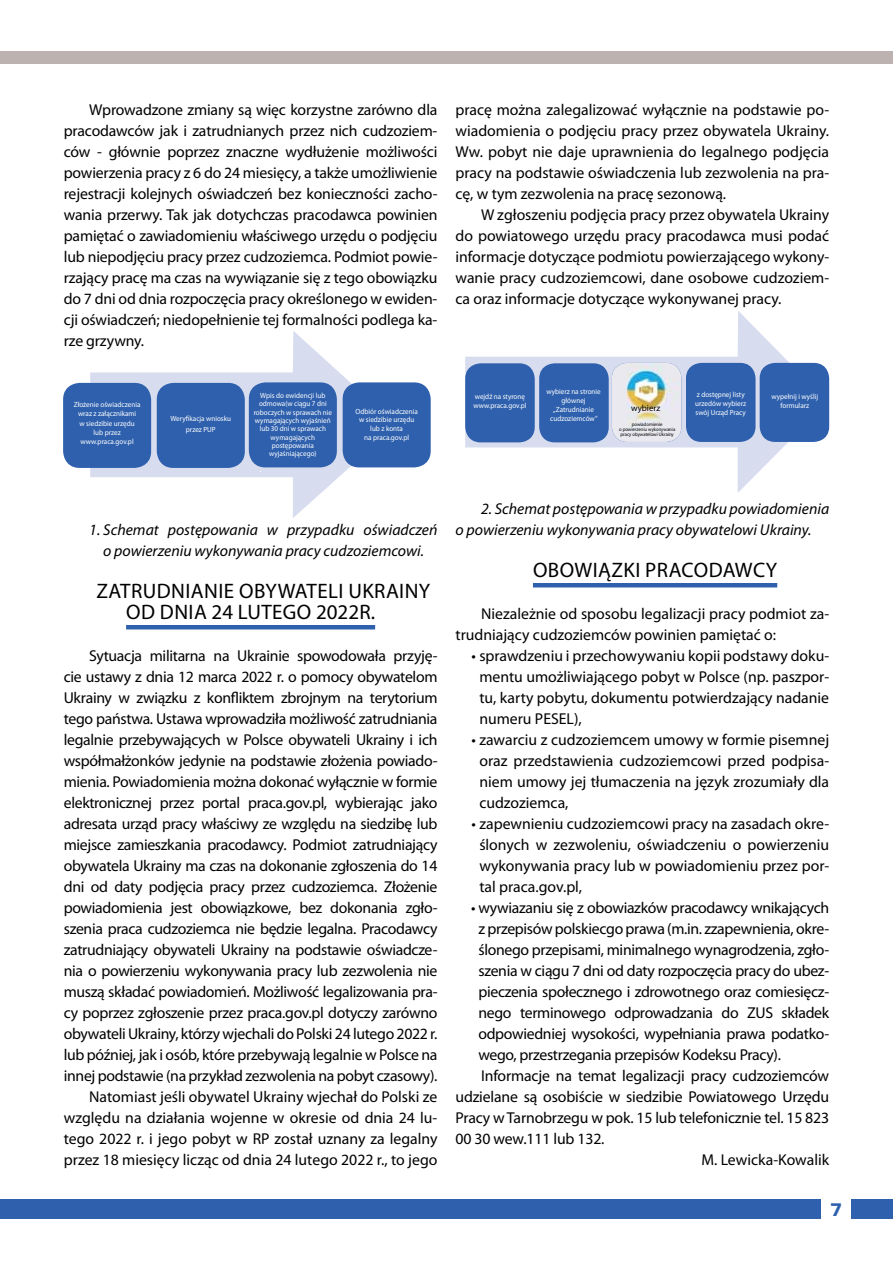
<style>
.page{position:relative;width:893px;height:1263px;background:#fff}
.page>*{position:absolute;margin:0;border:0;box-sizing:border-box;transform-origin:0 0}
.t1{font:21px "Myriad Pro";letter-spacing:.015em;color:#000}
.t2{font:18px "USA Black";color:#2e60ad}
.t3{font:15.75px/21px "Myriad Pro";letter-spacing:-.02em;color:#000;text-align:justify}
.t4{font:italic 15.75px/21px "Myriad Pro";color:#000;text-align:center}
.t5{font:15.75px/21px "Myriad Pro";color:#000}
.t6{font:8.85px "Myriad Pro";color:#000}
.t7{font:7.5px/8.2px "Myriad Pro";color:#fff;text-align:center;scale:.95 1}
.t8{font:4.95px/4.9px "Myriad Pro";color:#000;text-align:center;scale:.94 1}
</style>
<div class="page">
<div style="left:0;top:1199px;width:821px;height:20px;background:#2e60ad"></div>
<div style="left:852px;top:1199px;width:41px;height:20px;background:#2e60ad"></div>
<div style="left:0;top:51px;width:893px;height:12px;background:#bcb3b0"></div>
<svg style="left:90px;top:331px;width:307px;height:187px"></svg>
<div style="left:63px;top:383px;width:88px;height:85px;background:#2e60ad;border-radius:17px"></div>
<div style="left:157px;top:383px;width:88px;height:85px;background:#2e60ad;border-radius:17px"></div>
<div style="left:249px;top:382px;width:88px;height:85px;background:#2e60ad;border-radius:17px"></div>
<div style="left:343px;top:382px;width:88px;height:85px;background:#2e60ad;border-radius:17px"></div>
<hr style="left:126px;top:625px;width:249px;height:4px;background:#2e60ad">
<hr style="left:533px;top:583px;width:244px;height:4px;background:#2e60ad">
<svg style="left:465px;top:311px;width:363px;height:181px"></svg>
<div style="left:465px;top:363px;width:70px;height:79px;background:#2e60ad;border-radius:16px"></div>
<div style="left:539px;top:363px;width:70px;height:79px;background:#2e60ad;border-radius:16px"></div>
<img style="left:612px;top:363px;width:69px;height:79px">
<div style="left:686px;top:363px;width:69px;height:79px;background:#2e60ad;border-radius:16px"></div>
<div style="left:760px;top:363px;width:69px;height:79px;background:#2e60ad;border-radius:16px"></div>
<p class="t3" style="left:64px;top:99px;width:375px;text-indent:26px">Wprowadzone zmiany są więc korzystne zarówno dla pracodawców jak i zatrudnianych przez nich cudzoziem&shy;ców - głównie poprzez znaczne wydłużenie możliwości powierzenia pracy z 6 do 24 miesięcy, a także umożliwienie rejestracji kolejnych oświadczeń bez konieczności zacho&shy;wania przerwy. Tak jak dotychczas pracodawca powinien pamiętać o zawiadomieniu właściwego urzędu o podjęciu lub niepodjęciu pracy przez cudzoziemca. Podmiot powie&shy;rzający pracę ma czas na wywiązanie się z tego obowiązku do 7 dni od dnia rozpoczęcia pracy określonego w ewiden&shy;cji oświadczeń; niedopełnienie tej formalności podlega ka&shy;rze grzywny.</p>
<p class="t7" style="left:74px;top:400px;width:72px;line-height:9.1px">Złożenie oświadczenia wraz z załącznikami<br>w siedzibie urzędu lub przez www.praca.gov.pl</p>
<p class="t7" style="left:254px;top:391px;width:84px">Wpis do ewidencji lub odmowa(w ciągu 7 dni roboczych w sprawach nie wymagających wyjaśnień lub 30 dni w sprawach wymagających postępowania wyjaśniającego)</p>
<p class="t7" style="left:170px;top:413px;width:65px;line-height:10.5px">Weryfikacja wniosku przez PUP</p>
<p class="t7" style="left:355px;top:407px;width:67px;line-height:8.9px">Odbiór oświadczenia w siedzibie urzędu lub z konta<br>na praca.gov.pl</p>
<p class="t4" style="left:89px;top:518px;width:350px">1. Schemat postępowania w przypadku oświadczeń o powierzeniu wykonywania pracy cudzoziemcowi.</p>
<h1 class="t1" style="left:97px;top:578px;width:25px">Zatrudnianie</h1>
<h1 class="t1" style="left:239px;top:578px;width:43px">obywateli</h1>
<h1 class="t1" style="left:348px;top:578px;width:26px">Ukrain</h1>
<h1 class="t1" style="left:419px;top:578px;width:13px">y</h1>
<h1 class="t1" style="left:126px;top:599px;width:46px">od dnia</h1>
<h1 class="t1" style="left:212px;top:599px;width:29px">24 lutego</h1>
<h1 class="t1" style="left:316px;top:599px;width:61px">2022r.</h1>
<p class="t3" style="left:64px;top:645px;width:375px;text-align:right">Sytuacja militarna na Ukrainie spowodowała przyję-<br>cie ustawy z dnia 12 marca 2022 r. o pomocy obywatelom Ukrainy w związku z konfliktem zbrojnym na terytorium tego państwa. Ustawa wprowadziła możliwość zatrudniania legalnie przebywających w Polsce obywateli Ukrainy i ich współmałżonków jedynie na podstawie złożenia powiado&shy;mienia. Powiadomienia można dokonać wyłącznie w formie elektronicznej przez portal praca.gov.pl, wybierając jako adresata urząd pracy właściwy ze względu na siedzibę lub miejsce zamieszkania pracodawcy. Podmiot zatrudniający obywatela Ukrainy ma czas na dokonanie zgłoszenia do 14 dni od daty podjęcia pracy przez cudzoziemca. Złożenie powiadomienia jest obowiązkowe, bez dokonania zgło&shy;szenia praca cudzoziemca nie będzie legalna. Pracodawcy zatrudniający obywateli Ukrainy na podstawie oświadcze&shy;nia o powierzeniu wykonywania pracy lub zezwolenia nie muszą składać powiadomień. Możliwość legalizowania pra&shy;cy poprzez zgłoszenie przez praca.gov.pl dotyczy zarówno obywateli Ukrainy, którzy wjechali do Polski 24 lutego 2022 r. lub później, jak i osób, które przebywają legalnie w Polsce na innej podstawie (na przykład zezwolenia na pobyt czasowy).<br>Natomiast jeśli obywatel Ukrainy wjechał do Polski ze względu na działania wojenne w okresie od dnia 24 lu&shy;tego 2022 r. i jego pobyt w RP został uznany za legalny przez 18 miesięcy licząc od dnia 24 lutego 2022 r., to jego</p>
<p class="t3" style="left:455px;top:99px;width:375px">pracę można zalegalizować wyłącznie na podstawie po&shy;wiadomienia o podjęciu pracy przez obywatela Ukrainy.<br>Ww. pobyt nie daje uprawnienia do legalnego podjęcia pracy na podstawie oświadczenia lub zezwolenia na pra&shy;cę, w tym zezwolenia na pracę sezonową.</p>
<p class="t3" style="left:455px;top:203px;width:375px;text-indent:26px">W zgłoszeniu podjęcia pracy przez obywatela Ukrainy do powiatowego urzędu pracy pracodawca musi podać informacje dotyczące podmiotu powierzającego wykony&shy;wanie pracy cudzoziemcowi, dane osobowe cudzoziem&shy;ca oraz informacje dotyczące wykonywanej pracy.</p>
<p class="t7" style="left:473px;top:392px;width:57px;line-height:9px;text-align:left">wejdź na styronę www.praca.gov.pl</p>
<p class="t7" style="left:546px;top:386px;width:59px;line-height:9px">wybierz na stronie głównej „Zatrudnianie cudzoziemców”</p>
<p class="t7" style="left:695px;top:390px;width:55px;line-height:9px;text-align:left">z dostępnej listy urzedów wybierz swój Urząd Pracy</p>
<p class="t7" style="left:771px;top:392px;width:51px;line-height:9px">wypełnij i wyślij formularz</p>
<p class="t6" style="left:631px;top:403px;width:31px">wybierz</p>
<p class="t8" style="left:619px;top:422px;width:61px">powiadomienie<br>o powierzeniu wykonywania pracy obywatelowi Ukrainy</p>
<p class="t4" style="left:455px;top:497px;width:375px;text-align:left;text-indent:26px">2. Schemat postępowania w przypadku powiadomienia o powierzeniu wykonywania pracy obywatelowi Ukrainy.</p>
<h1 class="t1" style="left:533px;top:557px;width:28px">Obowi</h1>
<h1 class="t1" style="left:598px;top:557px;width:62px">ązki pracodawc</h1>
<h1 class="t1" style="left:766px;top:557px;width:13px">y</h1>
<p class="t5" style="left:455px;top:603px;width:375px;text-indent:26px">Niezależnie od sposobu legalizacji pracy podmiot za&shy;trudniający cudzoziemców powinien pamiętać o:</p>
<p class="t3" style="left:479px;top:645px;width:351px;text-indent:-8px">• sprawdzeniu i przechowywaniu kopii podstawy doku&shy;mentu umożliwiającego pobyt w Polsce (np. paszpor&shy;tu, karty pobytu, dokumentu potwierdzający nadanie numeru PESEL),</p>
<p class="t3" style="left:479px;top:728px;width:351px;text-indent:-8px">• zawarciu z cudzoziemcem umowy w formie pisemnej oraz przedstawienia cudzoziemcowi przed podpisa&shy;niem umowy jej tłumaczenia na język zrozumiały dla cudzoziemca,</p>
<p class="t3" style="left:479px;top:812px;width:351px;text-indent:-8px">• zapewnieniu cudzoziemcowi pracy na zasadach okre&shy;ślonych w zezwoleniu, oświadczeniu o powierzeniu wykonywania pracy lub w powiadomieniu przez por&shy;tal praca.gov.pl,</p>
<p class="t3" style="left:471px;top:896px;width:359px">• wywiazaniu się z obowiazków pracodawcy wnikających</p>
<p class="t3" style="left:478px;top:917px;width:352px">z przepisów polskiecgo prawa (m.in. zzapewnienia, okre-</p>
<p class="t3" style="left:478px;top:938px;width:352px">ślonego przepisami, minimalnego wynagrodzenia, zgło-</p>
<p class="t3" style="left:478px;top:959px;width:352px">szenia w ciągu 7 dni od daty rozpoczęcia pracy do ubez-</p>
<p class="t3" style="left:478px;top:980px;width:352px">pieczenia społecznego i zdrowotnego oraz comiesięcz-</p>
<p class="t3" style="left:478px;top:1001px;width:352px">nego terminowego odprowadzania do ZUS składek</p>
<p class="t3" style="left:478px;top:1022px;width:352px">odpowiedniej wysokości, wypełniania prawa podatko-</p>
<p class="t3" style="left:478px;top:1043px;width:304px">wego, przestrzegania przepisów Kodeksu Pracy).</p>
<p class="t3" style="left:481px;top:1064px;width:350px">Informacje na temat legalizacji pracy cudzoziemców</p>
<p class="t3" style="left:455px;top:1085px;width:375px">udzielane są osobiście w siedzibie Powiatowego Urzędu</p>
<p class="t3" style="left:455px;top:1106px;width:375px">Pracy w Tarnobrzegu w pok. 15 lub telefonicznie tel. 15 823</p>
<p class="t3" style="left:455px;top:1127px;width:151px">00 30 wew.111 lub 132.</p>
<p class="t5" style="left:701px;top:1148px;width:129px">M. Lewicka-Kowalik</p>
<p class="t2" style="left:830px;top:1198px;width:14px">7</p>
</div>
